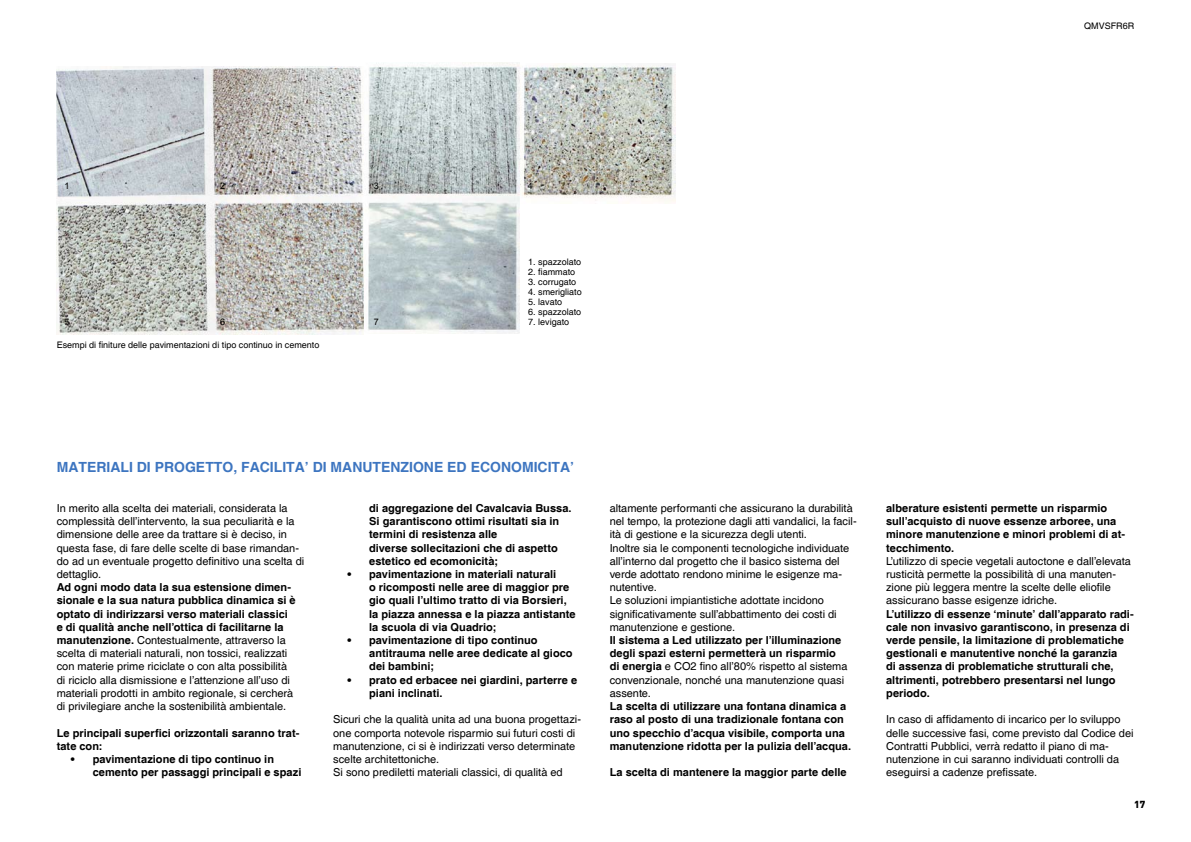
<style>
.page{position:relative;width:1191px;height:842px;background:#fff}
.page>*{position:absolute;margin:0;border:0;box-sizing:border-box;transform-origin:0 0}
.t1{font:700 14px "Helvetica";color:#3d75c0}
.t2{font:11px/13.2px "Helvetica";color:#000}
.t3{font:700 11px/13.2px "Helvetica";color:#000}
.t4{font:900 10px "DIN";color:#000}
.t5{font:9px "Helvetica";color:#000}
.t6{font:9px "Arial";color:#000}
.s1{font-weight:700}
.s2{font-weight:400}
</style>
<div class="page">
<img style="left:57px;top:66px;width:307px;height:268px">
<img style="left:368px;top:63px;width:151px;height:270px">
<img style="left:520px;top:63px;width:155px;height:140px">
<p class="t5" style="left:1084px;top:21px;width:52px">QMVSFR6R</p>
<p class="t6" style="left:64px;top:179px;width:7px">1</p>
<p class="t6" style="left:220px;top:179px;width:7px">2</p>
<p class="t6" style="left:374px;top:179px;width:7px">3</p>
<p class="t6" style="left:528px;top:179px;width:7px">4</p>
<p class="t6" style="left:64px;top:315px;width:7px">5</p>
<p class="t6" style="left:220px;top:315px;width:7px">6</p>
<p class="t6" style="left:374px;top:315px;width:7px">7</p>
<p class="t5" style="left:57px;top:339px;width:264px">Esempi di finiture delle pavimentazioni di tipo continuo in cemento</p>
<p class="t5" style="left:528px;top:256px;width:55px">1. spazzolato</p>
<p class="t5" style="left:528px;top:266px;width:49px">2. fiammato</p>
<p class="t5" style="left:528px;top:276px;width:50px">3. corrugato</p>
<p class="t5" style="left:528px;top:286px;width:55px">4. smerigliato</p>
<p class="t5" style="left:528px;top:296px;width:36px">5. lavato</p>
<p class="t5" style="left:528px;top:306px;width:55px">6. spazzolato</p>
<p class="t5" style="left:528px;top:316px;width:43px">7. levigato</p>
<p class="t1" style="left:57px;top:458px;width:519px">MATERIALI DI PROGETTO, FACILITA’ DI MANUTENZIONE ED ECONOMICITA’</p>
<p class="t2" style="left:57px;top:502px;width:249px">In merito alla scelta dei materiali, considerata la complessità dell’intervento, la sua peculiarità e la dimensione delle aree da trattare si è deciso, in questa fase, di fare delle scelte di base rimandan&shy;do ad un eventuale progetto definitivo una scelta di dettaglio.</p>
<p class="t2" style="left:57px;top:581px;width:240px"><span class="s1">Ad ogni modo data la sua estensione dimen&shy;sionale e la sua natura pubblica dinamica si è optato di indirizzarsi verso materiali classici e di qualità anche nell’ottica di facilitarne la manutenzione.</span> Contestualmente, attraverso la scelta di materiali naturali, non tossici, realizzati con materie prime riciclate o con alta possibilità di riciclo alla dismissione e l’attenzione all’uso di materiali prodotti in ambito regionale, si cercherà di privilegiare anche la sostenibilità ambientale.</p>
<p class="t3" style="left:57px;top:726px;width:244px">Le principali superfici orizzontali saranno trat&shy;tate con:</p>
<p class="t3" style="left:93px;top:753px;width:210px;text-indent:-22px">• pavimentazione di tipo continuo in cemento per passaggi principali e spazi</p>
<p class="t3" style="left:369px;top:502px;width:204px">di aggregazione del Cavalcavia Bussa.<br>Si garantiscono ottimi risultati sia in termini di resistenza alle<br>diverse sollecitazioni che di aspetto estetico ed ecomonicità;</p>
<p class="t3" style="left:369px;top:568px;width:208px;text-indent:-22px">• pavimentazione in materiali naturali<br>o ricomposti nelle aree di maggior pre gio quali l’ultimo tratto di via Borsieri, la piazza annessa e la piazza antistante la scuola di via Quadrio;</p>
<p class="t3" style="left:369px;top:634px;width:205px;text-indent:-22px">• pavimentazione di tipo continuo antitrauma nelle aree dedicate al gioco dei bambini;</p>
<p class="t3" style="left:369px;top:674px;width:209px;text-indent:-22px">• prato ed erbacee nei giardini, parterre e piani inclinati.</p>
<p class="t2" style="left:333px;top:713px;width:249px">Sicuri che la qualità unita ad una buona progettazi&shy;one comporta notevole risparmio sui futuri costi di manutenzione, ci si è indirizzati verso determinate scelte architettoniche.<br>Si sono prediletti materiali classici, di qualità ed</p>
<p class="t2" style="left:609px;top:502px;width:249px">altamente performanti che assicurano la durabilità nel tempo, la protezione dagli atti vandalici, la facil&shy;ità di gestione e la sicurezza degli utenti.<br>Inoltre sia le componenti tecnologiche individuate all’interno dal progetto che il basico sistema del verde adottato rendono minime le esigenze ma&shy;nutentive.<br>Le soluzioni impiantistiche adottate incidono significativamente sull’abbattimento dei costi di manutenzione e gestione.</p>
<p class="t3" style="left:609px;top:634px;width:239px">Il sistema a Led utilizzato per l’illuminazione degli spazi esterni permetterà un risparmio di energia <span class="s2">e CO2 fino all’80% rispetto al sistema convenzionale, nonché una manutenzione quasi assente.</span></p>
<p class="t3" style="left:609px;top:700px;width:243px">La scelta di utilizzare una fontana dinamica a raso al posto di una tradizionale fontana con uno specchio d’acqua visibile, comporta una manutenzione ridotta per la pulizia dell’acqua.</p>
<p class="t3" style="left:609px;top:766px;width:238px">La scelta di mantenere la maggior parte delle</p>
<p class="t3" style="left:886px;top:502px;width:240px">alberature esistenti permette un risparmio sull’acquisto di nuove essenze arboree, una minore manutenzione e minori problemi di at&shy;tecchimento.</p>
<p class="t2" style="left:886px;top:555px;width:246px">L’utilizzo di specie vegetali autoctone e dall’elevata rusticità permette la possibilità di una manuten&shy;zione più leggera mentre la scelte delle eliofile assicurano basse esigenze idriche.</p>
<p class="t3" style="left:886px;top:608px;width:249px">L’utilizzo di essenze ‘minute’ dall’apparato radi&shy;cale non invasivo garantiscono, in presenza di verde pensile, la limitazione di problematiche gestionali e manutentive nonché la garanzia<br>di assenza di problematiche strutturali che, altrimenti, potrebbero presentarsi nel lungo periodo.</p>
<p class="t2" style="left:886px;top:713px;width:249px">In caso di affidamento di incarico per lo sviluppo delle successive fasi, come previsto dal Codice dei Contratti Pubblici, verrà redatto il piano di ma&shy;nutenzione in cui saranno individuati controlli da eseguirsi a cadenze prefissate.</p>
<p class="t4" style="left:1134px;top:798px;width:13px">17</p>
</div>
